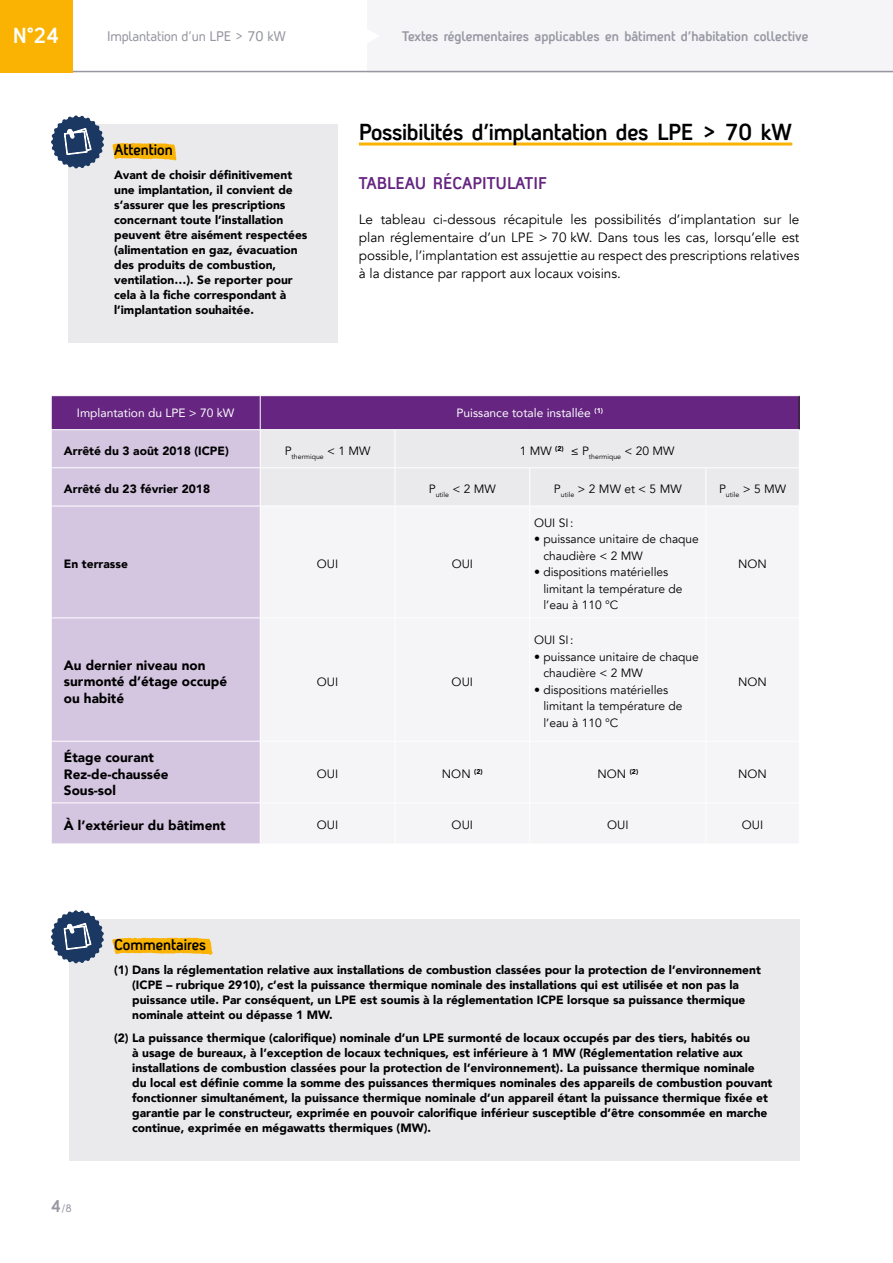
<style>
.page{position:relative;width:893px;height:1263px;background:#fff}
.page>*{position:absolute;margin:0;border:0;box-sizing:border-box;transform-origin:0 0}
.t1{font:700 22.5px "Antagometrica BT";letter-spacing:-.01em;color:#000}
.t2{font:700 21.15px "Antagometrica BT";color:#fff}
.t3{font:700 16.5px "Antagometrica BT";color:#652581}
.t4{font:700 15px "Antagometrica BT";color:#000}
.t5{font:13.5px/18px "Avenir";color:#000;text-align:justify}
.t6{font:900 13.5px/16.5px "Avenir";color:#000}
.t7{font:700 13.5px "Antagometrica BT";color:#9797a3}
.t8{font:13.5px "Antagometrica BT";letter-spacing:-.01em;color:#9797a3}
.t9{font:900 12px/15px "Avenir";color:#000}
.t10{font:12px/16.5px "Avenir";color:#000}
.t11{font:12px "Avenir";color:#fff}
.t12{font:10.5px "Antagometrica BT";color:#9797a3}
.t13{font:7.05px "Avenir";color:#000}
.s1{font-weight:700;font-size:16.5px}
</style>
<div class="page">
<div style="left:367px;top:0;width:526px;height:72px;background:#f5f4f6"></div>
<svg style="left:367px;top:30px;width:11px;height:13px"></svg>
<hr style="left:72px;top:71px;width:821px;height:1px;background:#9797a3">
<div style="left:0;top:0;width:72px;height:72px;background:#fab303"></div>
<hr style="left:359px;top:143px;width:433px;height:3px;background:#fab303">
<div style="left:69px;top:124px;width:269px;height:218px;background:#eae9ec"></div>
<svg style="left:51px;top:115px;width:53px;height:54px"></svg>
<svg style="left:113px;top:143px;width:63px;height:18px"></svg>
<div style="left:52px;top:507px;width:208px;height:337px;background:#d4c5e1"></div>
<svg style="left:52px;top:396px;width:747px;height:110px;background:#bda6c9"></svg>
<div style="left:261px;top:507px;width:537px;height:336px;background:#f5f4f6"></div>
<hr style="left:799px;top:396px;width:1px;height:33px;background:#000">
<hr style="left:260px;top:467px;width:135px;height:1px;background:#fff">
<hr style="left:395px;top:467px;width:135px;height:1px;background:#fff">
<hr style="left:395px;top:468px;width:1px;height:38px;background:#fff">
<hr style="left:530px;top:467px;width:176px;height:1px;background:#fff">
<hr style="left:529px;top:468px;width:1px;height:38px;background:#fff">
<hr style="left:706px;top:467px;width:93px;height:1px;background:#fff">
<hr style="left:706px;top:468px;width:1px;height:38px;background:#fff">
<hr style="left:395px;top:506px;width:1px;height:112px;background:#fff">
<hr style="left:529px;top:506px;width:1px;height:112px;background:#fff">
<hr style="left:706px;top:506px;width:1px;height:112px;background:#fff">
<hr style="left:260px;top:618px;width:135px;height:1px;background:#fff">
<hr style="left:395px;top:618px;width:135px;height:1px;background:#fff">
<hr style="left:395px;top:618px;width:1px;height:123px;background:#fff">
<hr style="left:530px;top:618px;width:176px;height:1px;background:#fff">
<hr style="left:529px;top:618px;width:1px;height:123px;background:#fff">
<hr style="left:706px;top:618px;width:93px;height:1px;background:#fff">
<hr style="left:706px;top:618px;width:1px;height:123px;background:#fff">
<hr style="left:260px;top:741px;width:135px;height:1px;background:#fff">
<hr style="left:395px;top:741px;width:135px;height:1px;background:#fff">
<hr style="left:395px;top:741px;width:1px;height:62px;background:#fff">
<hr style="left:530px;top:741px;width:176px;height:1px;background:#fff">
<hr style="left:529px;top:741px;width:1px;height:62px;background:#fff">
<hr style="left:706px;top:741px;width:93px;height:1px;background:#fff">
<hr style="left:706px;top:741px;width:1px;height:62px;background:#fff">
<hr style="left:260px;top:803px;width:135px;height:1px;background:#fff">
<hr style="left:395px;top:803px;width:135px;height:1px;background:#fff">
<hr style="left:395px;top:803px;width:1px;height:41px;background:#fff">
<hr style="left:530px;top:803px;width:176px;height:1px;background:#fff">
<hr style="left:706px;top:803px;width:93px;height:1px;background:#fff">
<hr style="left:706px;top:803px;width:1px;height:41px;background:#fff">
<hr style="left:395px;top:430px;width:1px;height:38px;background:#fff">
<hr style="left:260px;top:430px;width:1px;height:38px;background:#fff">
<hr style="left:260px;top:468px;width:1px;height:38px;background:#fff">
<hr style="left:529px;top:803px;width:1px;height:41px;background:#fff">
<hr style="left:51px;top:467px;width:209px;height:1px;background:#fff">
<hr style="left:51px;top:618px;width:209px;height:1px;background:#fff">
<hr style="left:51px;top:741px;width:209px;height:1px;background:#fff">
<hr style="left:51px;top:803px;width:209px;height:1px;background:#fff">
<hr style="left:260px;top:396px;width:1px;height:33px;background:#fff">
<hr style="left:51px;top:429px;width:209px;height:1px;background:#fff">
<hr style="left:260px;top:429px;width:135px;height:1px;background:#fff">
<hr style="left:395px;top:429px;width:135px;height:1px;background:#fff">
<hr style="left:530px;top:429px;width:176px;height:1px;background:#fff">
<hr style="left:706px;top:429px;width:93px;height:1px;background:#fff">
<div style="left:69px;top:919px;width:730px;height:241px;background:#eae9ec"></div>
<svg style="left:51px;top:910px;width:53px;height:54px"></svg>
<svg style="left:112px;top:937px;width:101px;height:18px;background:#f6bd2e"></svg>
<h2 class="t2" style="left:13px;top:23px;width:48px">N°24</h2>
<p class="t8" style="left:107px;top:28px;width:181px">Implantation d’un LPE &gt; 70 kW</p>
<p class="t7" style="left:402px;top:28px;width:408px">Textes réglementaires applicables en bâtiment d’habitation collective</p>
<p class="t4" style="left:114px;top:141px;width:60px">Attention</p>
<p class="t9" style="left:114px;top:167px;width:195px">Avant de choisir définitivement une implantation, il convient de s’assurer que les prescriptions concernant toute l’installation peuvent être aisément respectées (alimentation en gaz, évacuation des produits de combustion, ventilation…). Se reporter pour cela à la fiche correspondant à l’implantation souhaitée.</p>
<h1 class="t1" style="left:359px;top:118px;width:435px">Possibilités d’implantation des LPE &gt; 70 kW</h1>
<h3 class="t3" style="left:359px;top:173px;width:189px">TABLEAU RÉCAPITULATIF</h3>
<p class="t5" style="left:359px;top:211px;width:442px">Le tableau ci-dessous récapitule les possibilités d’implantation sur le plan réglementaire d’un LPE &gt; 70 kW. Dans tous les cas, lorsqu’elle est possible, l’implantation est assujettie au respect des prescriptions relatives à la distance par rapport aux locaux voisins.</p>
<p class="t11" style="left:77px;top:404px;width:159px">Implantation du LPE &gt; 70 kW</p>
<p class="t11" style="left:456px;top:404px;width:148px">Puissance totale installée <sup>(1)</sup></p>
<p class="t9" style="left:64px;top:443px;width:166px">Arrêté du 3 août 2018 (ICPE)</p>
<p class="t13" style="left:285px;top:452px;width:87px"><sup>P</sup>thermique <sup>&lt;</sup> <sup>1</sup> <sup>MW</sup></p>
<p class="t10" style="left:520px;top:443px;width:156px">1 MW <sup>(2)</sup> ≤ P<sub>thermique</sub> &lt; 20 MW</p>
<p class="t9" style="left:64px;top:481px;width:148px">Arrêté du 23 février 2018</p>
<p class="t10" style="left:429px;top:481px;width:69px">P<sub>utile</sub> &lt; 2 MW</p>
<p class="t10" style="left:554px;top:481px;width:129px">P<sub>utile</sub> &gt; 2 MW et &lt; 5 MW</p>
<p class="t10" style="left:719px;top:481px;width:69px">P<sub>utile</sub> &gt; 5 MW</p>
<p class="t9" style="left:64px;top:556px;width:65px">En terrasse</p>
<p class="t10" style="left:317px;top:556px;width:23px">OUI</p>
<p class="t10" style="left:452px;top:556px;width:23px">OUI</p>
<p class="t6" style="left:64px;top:656px;width:165px">Au dernier niveau non surmonté d’étage occupé ou habité</p>
<p class="t10" style="left:317px;top:673px;width:23px">OUI</p>
<p class="t10" style="left:452px;top:673px;width:23px">OUI</p>
<p class="t10" style="left:534px;top:514px;width:41px">OUI SI:</p>
<p class="t10" style="left:543px;top:531px;width:157px;text-indent:-9px">• puissance unitaire de chaque chaudière &lt; 2 MW</p>
<p class="t10" style="left:543px;top:564px;width:141px;text-indent:-9px">• dispositions matérielles limitant la température de l’eau à 110 °C</p>
<p class="t10" style="left:534px;top:632px;width:41px">OUI SI:</p>
<p class="t10" style="left:543px;top:649px;width:157px;text-indent:-9px">• puissance unitaire de chaque chaudière &lt; 2 MW</p>
<p class="t10" style="left:543px;top:682px;width:141px;text-indent:-9px">• dispositions matérielles limitant la température de l’eau à 110 °C</p>
<p class="t10" style="left:738px;top:556px;width:30px">NON</p>
<p class="t10" style="left:738px;top:673px;width:30px">NON</p>
<p class="t6" style="left:64px;top:749px;width:106px">Étage courant<br>Rez-de-chaussée<br>Sous-sol</p>
<p class="t10" style="left:317px;top:766px;width:23px">OUI</p>
<p class="t10" style="left:442px;top:766px;width:42px">NON <sup>(2)</sup></p>
<p class="t10" style="left:597px;top:766px;width:42px">NON <sup>(2)</sup></p>
<p class="t10" style="left:738px;top:766px;width:30px">NON</p>
<p class="t6" style="left:64px;top:817px;width:163px">À l’extérieur du bâtiment</p>
<p class="t10" style="left:317px;top:817px;width:23px">OUI</p>
<p class="t10" style="left:452px;top:817px;width:23px">OUI</p>
<p class="t10" style="left:607px;top:817px;width:23px">OUI</p>
<p class="t10" style="left:742px;top:817px;width:23px">OUI</p>
<p class="t12" style="left:51px;top:1202px;width:22px"><span class="s1">4</span>/8</p>
<p class="t4" style="left:114px;top:936px;width:93px">Commentaires</p>
<p class="t9" style="left:132px;top:962px;width:630px;text-indent:-18px">(1) Dans la réglementation relative aux installations de combustion classées pour la protection de l’environnement (ICPE – rubrique 2910), c’est la puissance thermique nominale des installations qui est utilisée et non pas la puissance utile. Par conséquent, un LPE est soumis à la réglementation ICPE lorsque sa puissance thermique nominale atteint ou dépasse 1 MW.</p>
<p class="t9" style="left:132px;top:1030px;width:642px;text-indent:-18px">(2) La puissance thermique (calorifique) nominale d’un LPE surmonté de locaux occupés par des tiers, habités ou<br>à usage de bureaux, à l’exception de locaux techniques, est inférieure à 1 MW (Réglementation relative aux installations de combustion classées pour la protection de l’environnement). La puissance thermique nominale<br>du local est définie comme la somme des puissances thermiques nominales des appareils de combustion pouvant fonctionner simultanément, la puissance thermique nominale d’un appareil étant la puissance thermique fixée et garantie par le constructeur, exprimée en pouvoir calorifique inférieur susceptible d’être consommée en marche continue, exprimée en mégawatts thermiques (MW).</p>
</div>
